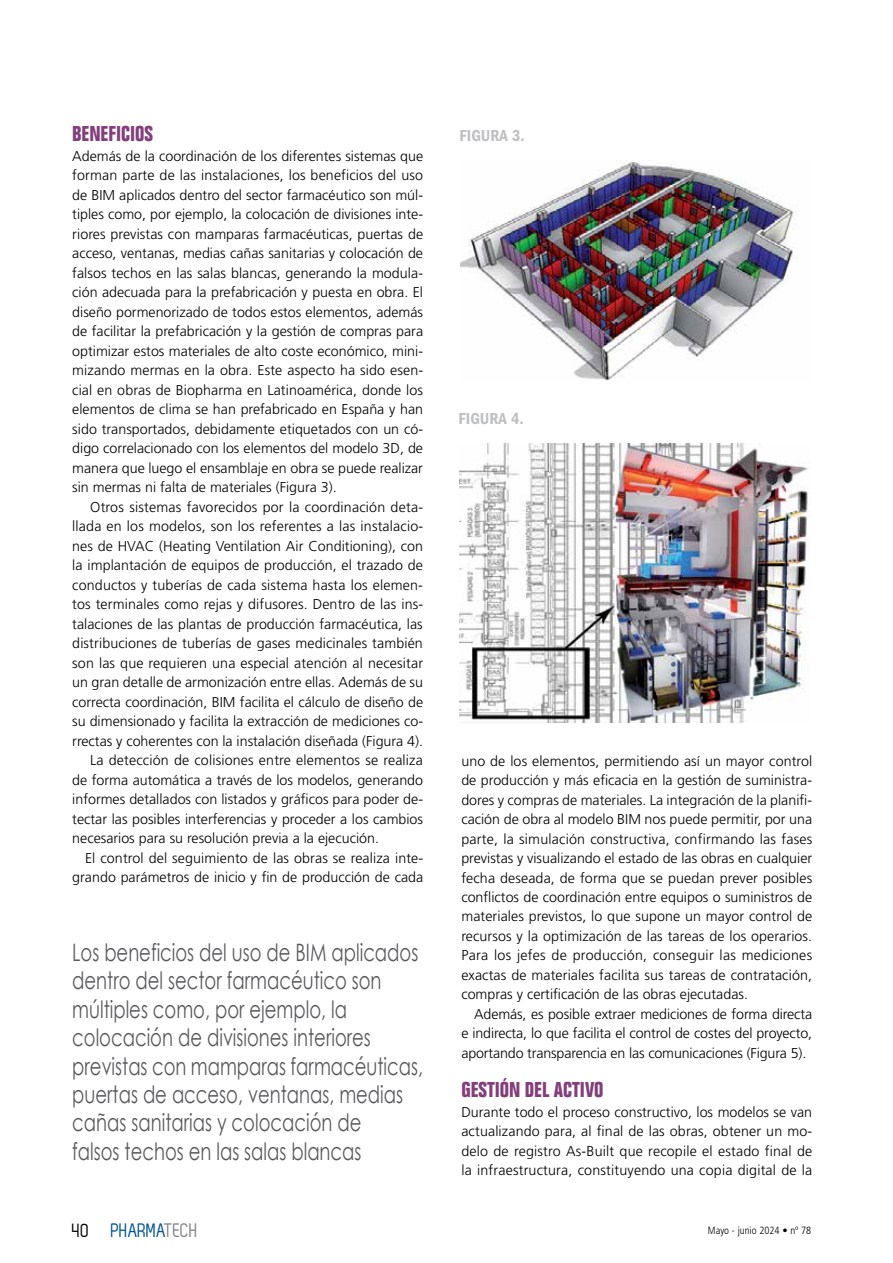
<style>
.page{position:relative;width:893px;height:1263px;background:#fff}
.page>*{position:absolute;margin:0;border:0;box-sizing:border-box;transform-origin:0 0}
.t1{font:24px/28.5px "Century Gothic";color:#58595b;scale:.75 1}
.t2{font:700 condensed 21px "Folio";color:#823f7c}
.t3{font:19.5px "Zag";color:#00548e}
.t4{font:600 condensed 16.5px "Franklin Gothic";color:#bec0c2}
.t5{font:300 14.25px/19.5px "Frutiger";color:#000;text-align:justify}
.t6{font:300 condensed 10.5px "Frutiger";color:#000}
.s1{color:#000}
.s2{color:#808285}
</style>
<div class="page">
<img style="left:461px;top:161px;width:337px;height:220px">
<img style="left:460px;top:444px;width:348px;height:279px">
<h2 class="t2" style="left:72px;top:122px;width:82px">BENEFICIOS</h2>
<p class="t5" style="left:72px;top:146px;width:352px">Además de la coordinación de los diferentes sistemas que forman parte de las instalaciones, los beneficios del uso de BIM aplicados dentro del sector farmacéutico son múl&shy;tiples como, por ejemplo, la colocación de divisiones inte&shy;riores previstas con mamparas farmacéuticas, puertas de acceso, ventanas, medias cañas sanitarias y colocación de falsos techos en las salas blancas, generando la modula&shy;ción adecuada para la prefabricación y puesta en obra. El diseño pormenorizado de todos estos elementos, además de facilitar la prefabricación y la gestión de compras para optimizar estos materiales de alto coste económico, mini&shy;mizando mermas en la obra. Este aspecto ha sido esen&shy;cial en obras de Biopharma en Latinoamérica, donde los elementos de clima se han prefabricado en España y han sido transportados, debidamente etiquetados con un có&shy;digo correlacionado con los elementos del modelo 3D, de manera que luego el ensamblaje en obra se puede realizar sin mermas ni falta de materiales (Figura 3).</p>
<p class="t5" style="left:90px;top:497px;width:334px">Otros sistemas favorecidos por la coordinación deta-</p>
<p class="t5" style="left:72px;top:517px;width:352px">llada en los modelos, son los referentes a las instalacio-</p>
<p class="t5" style="left:72px;top:536px;width:352px">nes de HVAC (Heating Ventilation Air Conditioning), con</p>
<p class="t5" style="left:72px;top:556px;width:352px">la implantación de equipos de producción, el trazado de</p>
<p class="t5" style="left:72px;top:575px;width:352px">conductos y tuberías de cada sistema hasta los elemen-</p>
<p class="t5" style="left:72px;top:595px;width:352px">tos terminales como rejas y difusores. Dentro de las ins-</p>
<p class="t5" style="left:72px;top:614px;width:352px">talaciones de las plantas de producción farmacéutica, las</p>
<p class="t5" style="left:72px;top:634px;width:352px">distribuciones de tuberías de gases medicinales también</p>
<p class="t5" style="left:72px;top:653px;width:352px">son las que requieren una especial atención al necesitar</p>
<p class="t5" style="left:72px;top:673px;width:352px">un gran detalle de armonización entre ellas. Además de su</p>
<p class="t5" style="left:72px;top:692px;width:352px">correcta coordinación, BIM facilita el cálculo de diseño de</p>
<p class="t5" style="left:72px;top:712px;width:352px">su dimensionado y facilita la extracción de mediciones co-</p>
<p class="t5" style="left:72px;top:731px;width:352px">rrectas y coherentes con la instalación diseñada (Figura 4).</p>
<p class="t5" style="left:90px;top:751px;width:334px">La detección de colisiones entre elementos se realiza</p>
<p class="t5" style="left:72px;top:770px;width:352px">de forma automática a través de los modelos, generando</p>
<p class="t5" style="left:72px;top:790px;width:352px">informes detallados con listados y gráficos para poder de-</p>
<p class="t5" style="left:72px;top:809px;width:352px">tectar las posibles interferencias y proceder a los cambios</p>
<p class="t5" style="left:72px;top:829px;width:308px">necesarios para su resolución previa a la ejecución.</p>
<p class="t5" style="left:85px;top:848px;width:340px">El control del seguimiento de las obras se realiza inte-</p>
<p class="t5" style="left:72px;top:868px;width:352px">grando parámetros de inicio y fin de producción de cada</p>
<p class="t1" style="left:72px;top:937px;width:469px">Los beneficios del uso de BIM aplicados dentro del sector farmacéutico son múltiples como, por ejemplo, la colocación de divisiones interiores previstas con mamparas farmacéuticas, puertas de acceso, ventanas, medias cañas sanitarias y colocación de<br>falsos techos en las salas blancas</p>
<p class="t4" style="left:460px;top:127px;width:67px">FIGURA 3.</p>
<p class="t4" style="left:459px;top:409px;width:67px">FIGURA 4.</p>
<p class="t5" style="left:461px;top:751px;width:352px">uno de los elementos, permitiendo así un mayor control de producción y más eficacia en la gestión de suministra&shy;dores y compras de materiales. La integración de la planifi&shy;cación de obra al modelo BIM nos puede permitir, por una parte, la simulación constructiva, confirmando las fases previstas y visualizando el estado de las obras en cualquier fecha deseada, de forma que se puedan prever posibles conflictos de coordinación entre equipos o suministros de materiales previstos, lo que supone un mayor control de recursos y la optimización de las tareas de los operarios.<br>Para los jefes de producción, conseguir las mediciones exactas de materiales facilita sus tareas de contratación, compras y certificación de las obras ejecutadas.</p>
<p class="t5" style="left:461px;top:1004px;width:352px;text-indent:13px">Además, es posible extraer mediciones de forma directa e indirecta, lo que facilita el control de costes del proyecto, aportando transparencia en las comunicaciones (Figura 5).</p>
<h2 class="t2" style="left:461px;top:1078px;width:144px">GESTIÓN DEL ACTIVO</h2>
<p class="t5" style="left:461px;top:1102px;width:352px">Durante todo el proceso constructivo, los modelos se van actualizando para, al final de las obras, obtener un mo&shy;delo de registro As-Built que recopile el estado final de la infraestructura, constituyendo una copia digital de la</p>
<h3 class="t3" style="left:72px;top:1219px;width:127px"><span class="s1">40</span> PHARMA<span class="s2">TECH</span></h3>
<p class="t6" style="left:708px;top:1224px;width:105px">Mayo - junio 2024 • nº 78</p>
</div>
